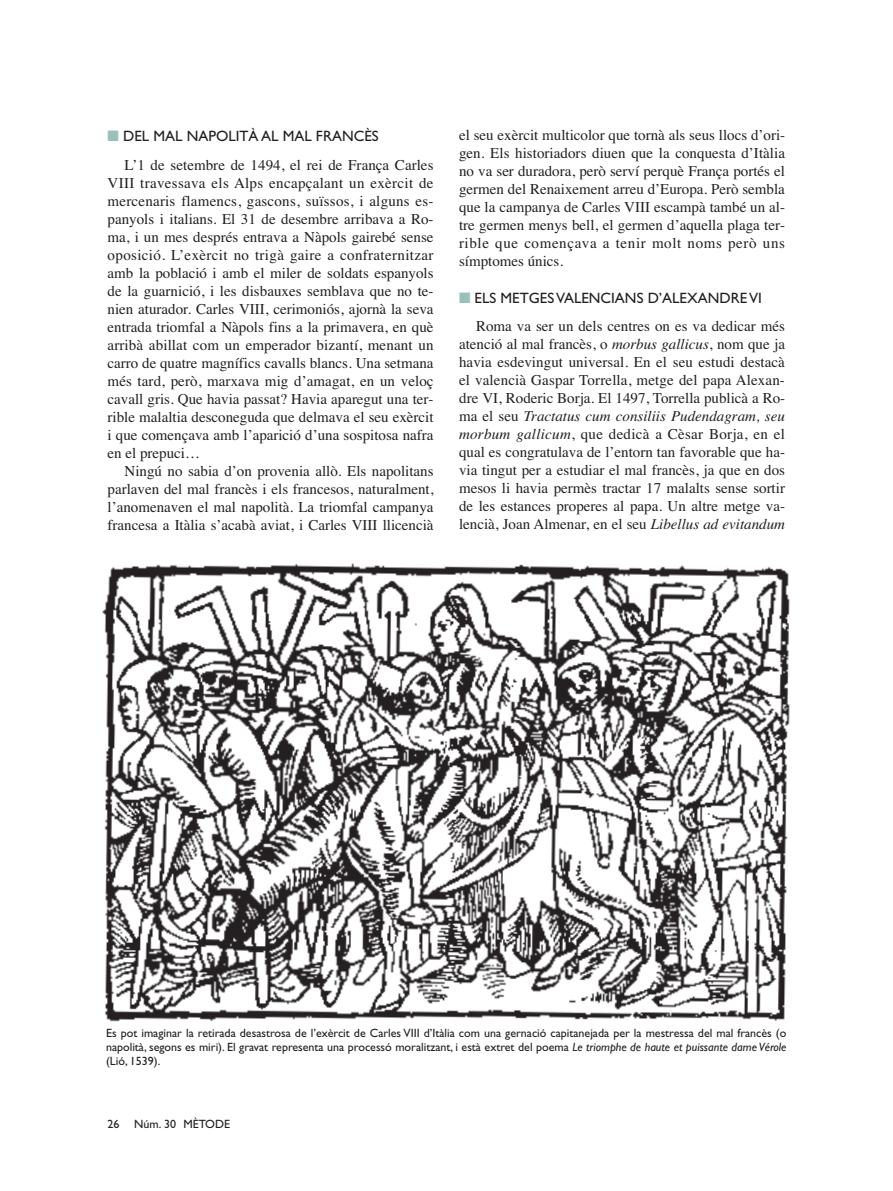
<style>
.page{position:relative;width:893px;height:1191px;background:#fff}
.page>*{position:absolute;margin:0;border:0;box-sizing:border-box;transform-origin:0 0}
.t1{font:15px/18px "Times";color:#231f20;text-align:justify}
.t2{font:15px "Gill Sans";color:#231f20}
.t3{font:12px/14.2px "Gill Sans";color:#231f20;text-align:justify}
.s1{color:#99c1b9}
.s2{font-style:italic}
</style>
<div class="page">
<img style="left:102px;top:563px;width:688px;height:459px">
<p class="t2" style="left:108px;top:131px;width:273px"><span class="s1">■</span> DEL MAL NAPOLITÀ AL MAL FRANCÈS</p>
<p class="t1" style="left:108px;top:157px;width:327px;text-indent:17px">L’1 de setembre de 1494, el rei de França Carles VIII travessava els Alps encapçalant un exèrcit de mercenaris flamencs, gascons, suïssos, i alguns es&shy;panyols i italians. El 31 de desembre arribava a Ro&shy;ma, i un mes després entrava a Nàpols gairebé sense oposició. L’exèrcit no trigà gaire a confraternitzar amb la població i amb el miler de soldats espanyols de la guarnició, i les disbauxes semblava que no te&shy;nien aturador. Carles VIII, cerimoniós, ajornà la seva entrada triomfal a Nàpols fins a la primavera, en què arribà abillat com un emperador bizantí, menant un carro de quatre magnífics cavalls blancs. Una setmana més tard, però, marxava mig d’amagat, en un veloç cavall gris. Que havia passat? Havia aparegut una ter&shy;rible malaltia desconeguda que delmava el seu exèrcit i que començava amb l’aparició d’una sospitosa nafra en el prepuci…</p>
<p class="t1" style="left:108px;top:463px;width:327px;text-indent:17px">Ningú no sabia d’on provenia allò. Els napolitans parlaven del mal francès i els francesos, naturalment, l’anomenaven el mal napolità. La triomfal campanya francesa a Itàlia s’acabà aviat, i Carles VIII llicencià</p>
<p class="t1" style="left:459px;top:127px;width:328px">el seu exèrcit multicolor que tornà als seus llocs d’ori&shy;gen. Els historiadors diuen que la conquesta d’Itàlia no va ser duradora, però serví perquè França portés el germen del Renaixement arreu d’Europa. Però sembla que la campanya de Carles VIII escampà també un al&shy;tre germen menys bell, el germen d’aquella plaga ter&shy;rible que començava a tenir molt noms però uns símptomes únics.</p>
<p class="t2" style="left:459px;top:293px;width:304px"><span class="s1">■</span> ELS METGES VALENCIANS D’ALEXANDRE VI</p>
<p class="t1" style="left:459px;top:318px;width:328px;text-indent:17px">Roma va ser un dels centres on es va dedicar més atenció al mal francès, o <span class="s2">morbus gallicus</span>, nom que ja havia esdevingut universal. En el seu estudi destacà el valencià Gaspar Torrella, metge del papa Alexan&shy;dre VI, Roderic Borja. El 1497, Torrella publicà a Ro&shy;ma el seu <span class="s2">Tractatus cum consiliis Pudendagram, seu morbum gallicum</span>, que dedicà a Cèsar Borja, en el qual es congratulava de l’entorn tan favorable que ha&shy;via tingut per a estudiar el mal francès, ja que en dos mesos li havia permès tractar 17 malalts sense sortir de les estances properes al papa. Un altre metge va&shy;lencià, Joan Almenar, en el seu <span class="s2">Libellus ad evitandum</span></p>
<p class="t3" style="left:106px;top:1027px;width:682px">Es pot imaginar la retirada desastrosa de l’exèrcit de Carles VIII d’Itàlia com una gernació capitanejada per la mestressa del mal francès (o napolità, segons es miri). El gravat representa una processó moralitzant, i està extret del poema <span class="s2">Le triomphe de haute et puissante dame Vérole </span>(Lió, 1539).</p>
<p class="t3" style="left:108px;top:1118px;width:124px">26 Núm. 30 MÈTODE</p>
</div>
